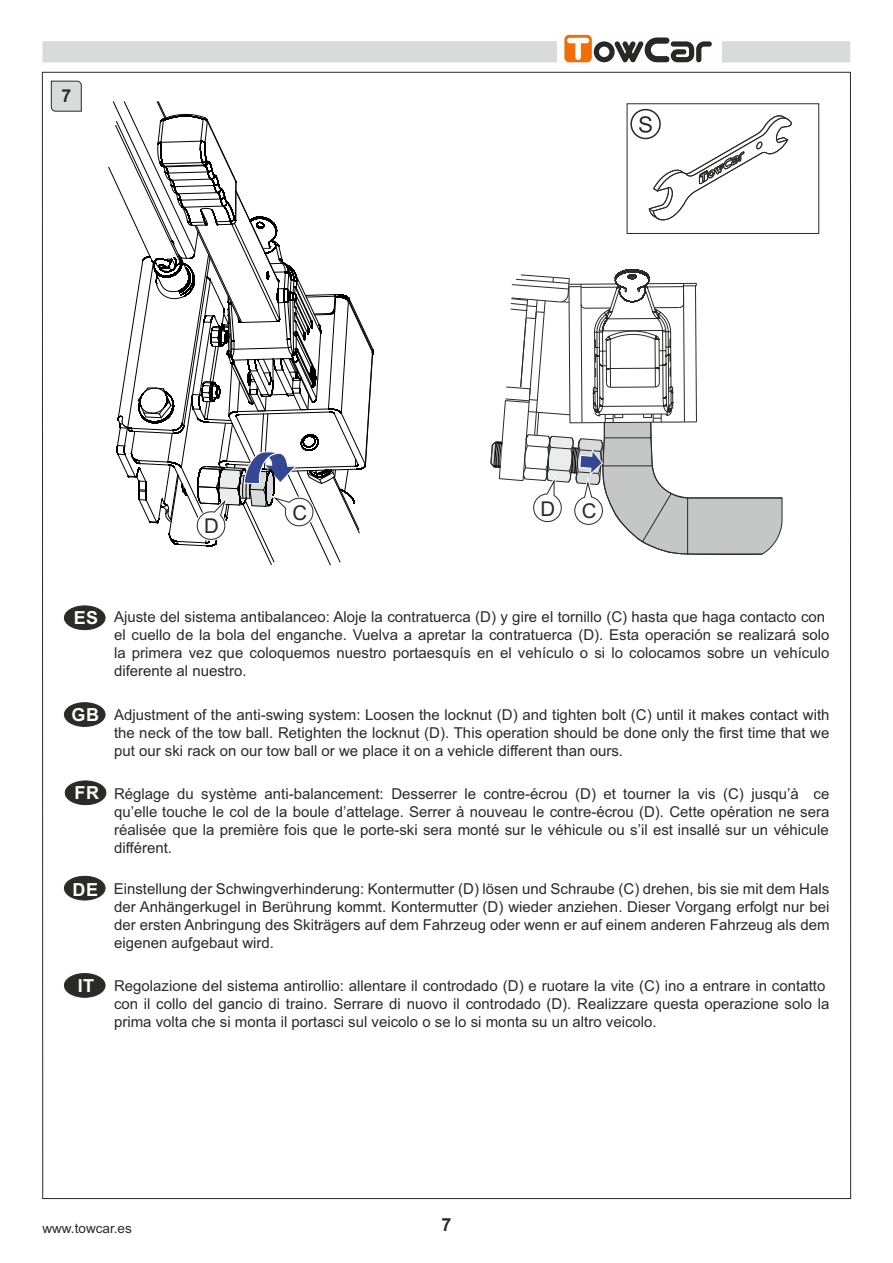
<style>
.page{position:relative;width:893px;height:1263px;background:#fff}
.page>*{position:absolute;margin:0;border:0;box-sizing:border-box;transform-origin:0 0}
.t1{font:20.4px "Arial";color:#2b2a29}
.t2{font:700 18px "Arial";letter-spacing:.035em;color:#fefefe}
.t3{font:700 18px "Arial";color:#2b2a29}
.t4{font:15px/18px "Arial";color:#2b2a29;text-align:justify}
.t5{font:13.5px "Arial";color:#2b2a29}
.s1{font-size:20.4px}
</style>
<div class="page">
<div style="left:64px;top:606px;width:41px;height:24px;background:#2b2a29;border-radius:50%"></div>
<div style="left:64px;top:605px;width:41px;height:25px;border:1px solid #2b2a29;border-radius:50%"></div>
<div style="left:64px;top:703px;width:41px;height:23px;background:#2b2a29;border-radius:50%"></div>
<div style="left:64px;top:702px;width:41px;height:25px;border:1px solid #2b2a29;border-radius:50%"></div>
<div style="left:65px;top:781px;width:41px;height:24px;background:#2b2a29;border-radius:50%"></div>
<div style="left:65px;top:780px;width:41px;height:25px;border:1px solid #2b2a29;border-radius:50%"></div>
<div style="left:64px;top:973px;width:41px;height:24px;background:#2b2a29;border-radius:50%"></div>
<div style="left:64px;top:973px;width:41px;height:25px;border:1px solid #2b2a29;border-radius:50%"></div>
<div style="left:64px;top:876px;width:41px;height:24px;background:#2b2a29;border-radius:50%"></div>
<div style="left:64px;top:876px;width:41px;height:24px;border:1px solid #2b2a29;border-radius:50%"></div>
<div style="left:627px;top:104px;width:192px;height:130px;border:1px solid #2b2a29"></div>
<svg style="left:631px;top:110px;width:29px;height:28px"></svg>
<div style="left:630px;top:109px;width:31px;height:30px;border:2px solid #2b2a29;border-radius:50%"></div>
<svg style="left:639px;top:115px;width:153px;height:106px"></svg>
<svg style="left:50px;top:80px;width:32px;height:32px"></svg>
<svg style="left:108px;top:101px;width:266px;height:464px"></svg>
<svg style="left:490px;top:269px;width:292px;height:286px"></svg>
<div style="left:42px;top:41px;width:808px;height:21px;background:#d9dada"></div>
<div style="left:558px;top:32px;width:164px;height:33px;background:#fefefe"></div>
<svg style="left:564px;top:35px;width:148px;height:28px"></svg>
<p class="t3" style="left:57px;top:85px;width:16px">1<span class="s1">1</span><sub>7</sub></p>
<h1 class="t1" style="left:204px;top:518px;width:16px">D</h1>
<h1 class="t1" style="left:293px;top:505px;width:16px">C</h1>
<h1 class="t1" style="left:541px;top:501px;width:16px">D</h1>
<h1 class="t1" style="left:582px;top:503px;width:16px">C</h1>
<p class="t2" style="left:74px;top:611px;width:26px">ES</p>
<p class="t2" style="left:71px;top:708px;width:29px">GB</p>
<p class="t2" style="left:75px;top:786px;width:26px">FR</p>
<p class="t2" style="left:72px;top:883px;width:27px">DE</p>
<p class="t2" style="left:78px;top:979px;width:18px">IT</p>
<p class="t4" style="left:114px;top:609px;width:717px;text-align:left">Ajuste del sistema antibalanceo: Aloje la contratuerca (D) y gire el tornillo (C) hasta que haga contacto con el cuello de la bola del enganche. Vuelva a apretar la contratuerca (D). Esta operación se realizará solo la primera vez que coloquemos nuestro portaesquís en el vehículo o si lo colocamos sobre un vehículo diferente al nuestro.</p>
<p class="t4" style="left:114px;top:707px;width:717px">Adjustment of the anti-swing system: Loosen the locknut (D) and tighten bolt (C) until it makes contact with the neck of the tow ball. Retighten the locknut (D). This operation should be done only the first time that we put our ski rack on our tow ball or we place it on a vehicle different than ours.</p>
<p class="t4" style="left:114px;top:786px;width:717px">Réglage du système anti-balancement: Desserrer le contre-écrou (D) et tourner la vis (C) jusqu’à ce qu’elle touche le col de la boule d’attelage. Serrer à nouveau le contre-écrou (D). Cette opération ne sera réalisée que la première fois que le porte-ski sera monté sur le véhicule ou s’il est insallé sur un véhicule différent.</p>
<p class="t4" style="left:114px;top:881px;width:717px">Einstellung der Schwingverhinderung: Kontermutter (D) lösen und Schraube (C) drehen, bis sie mit dem Hals der Anhängerkugel in Berührung kommt. Kontermutter (D) wieder anziehen. Dieser Vorgang erfolgt nur bei der ersten Anbringung des Skiträgers auf dem Fahrzeug oder wenn er auf einem anderen Fahrzeug als dem eigenen aufgebaut wird.</p>
<p class="t4" style="left:114px;top:978px;width:717px;text-align:left">Regolazione del sistema antirollio: allentare il controdado (D) e ruotare la vite (C) ino a entrare in contatto con il collo del gancio di traino. Serrare di nuovo il controdado (D). Realizzare questa operazione solo la prima volta che si monta il portasci sul veicolo o se lo si monta su un altro veicolo.</p>
<p class="t5" style="left:42px;top:1223px;width:91px">www.towcar.es</p>
<p class="t3" style="left:442px;top:1218px;width:12px">7</p>
</div>
